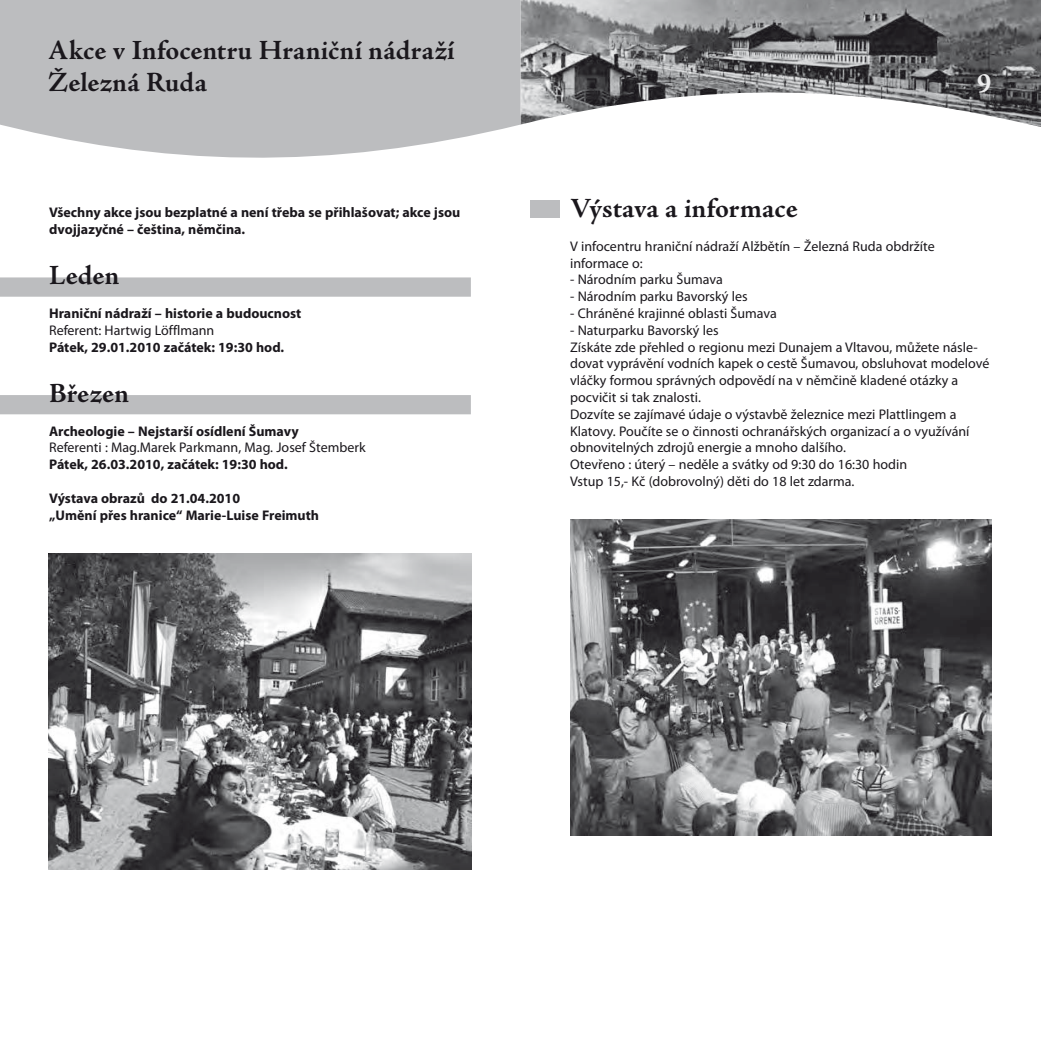
<style>
.page{position:relative;width:1041px;height:1041px;background:#fff}
.page>*{position:absolute;margin:0;border:0;box-sizing:border-box;transform-origin:0 0}
.t1{font:700 28px/31.5px "Adobe Jenson Pro";color:#1a171c}
.t2{font:700 28px "Adobe Jenson Pro";color:#ededee}
.t3{font:14px/16.8px "Myriad Pro";color:#1a171c}
.t4{font:700 14px/16.8px "Myriad Pro";color:#1a171c}
</style>
<div class="page">
<img style="left:520px;top:0;width:521px;height:127px">
<svg style="left:0;top:0;width:520px;height:158px;background:#c0c1c3"></svg>
<div style="left:0;top:277px;width:471px;height:20px;background:#bcbdbf"></div>
<div style="left:0;top:395px;width:471px;height:19px;background:#bcbdbf"></div>
<div style="left:530px;top:201px;width:30px;height:17px;background:#bcbdbf"></div>
<img style="left:49px;top:553px;width:422px;height:317px">
<img style="left:570px;top:520px;width:421px;height:315px">
<h1 class="t1" style="left:48px;top:37px;width:408px">Akce v Infocentru Hraniční nádraží<br>Železná Ruda</h1>
<p class="t4" style="left:49px;top:205px;width:413px">Všechny akce jsou bezplatné a není třeba se přihlašovat; akce jsou dvojjazyčné – čeština, němčina.</p>
<h1 class="t1" style="left:49px;top:262px;width:72px">Leden</h1>
<p class="t4" style="left:49px;top:306px;width:254px">Hraniční nádraží – historie a budoucnost</p>
<p class="t3" style="left:49px;top:323px;width:167px">Referent: Hartwig Löfflmann</p>
<p class="t4" style="left:49px;top:340px;width:237px">Pátek, 29.01.2010 začátek: 19:30 hod.</p>
<h1 class="t1" style="left:49px;top:380px;width:81px">Březen</h1>
<p class="t4" style="left:49px;top:424px;width:251px">Archeologie – Nejstarší osídlení Šumavy</p>
<p class="t3" style="left:49px;top:441px;width:318px">Referenti : Mag.Marek Parkmann, Mag. Josef Štemberk</p>
<p class="t4" style="left:49px;top:457px;width:240px">Pátek, 26.03.2010, začátek: 19:30 hod.</p>
<p class="t4" style="left:49px;top:491px;width:271px">Výstava obrazů do 21.04.2010<br>„Umění přes hranice“ Marie-Luise Freimuth</p>
<h1 class="t2" style="left:977px;top:72px;width:16px">9</h1>
<h1 class="t1" style="left:570px;top:195px;width:229px">Výstava a informace</h1>
<p class="t3" style="left:570px;top:239px;width:366px">V infocentru hraniční nádraží Alžbětín – Železná Ruda obdržíte informace o:</p>
<p class="t3" style="left:570px;top:273px;width:154px">- Národním parku Šumava</p>
<p class="t3" style="left:570px;top:289px;width:179px">- Národním parku Bavorský les</p>
<p class="t3" style="left:570px;top:306px;width:208px">- Chráněné krajinné oblasti Šumava</p>
<p class="t3" style="left:570px;top:323px;width:421px">- Naturparku Bavorský les<br>Získáte zde přehled o regionu mezi Dunajem a Vltavou, můžete násle&shy;dovat vyprávění vodních kapek o cestě Šumavou, obsluhovat modelové vláčky formou správných odpovědí na v němčině kladené otázky a pocvičit si tak znalosti.<br>Dozvíte se zajímavé údaje o výstavbě železnice mezi Plattlingem a Klatovy. Poučíte se o činnosti ochranářských organizací a o využívání obnovitelných zdrojů energie a mnoho dalšího.<br>Otevřeno : úterý – neděle a svátky od 9:30 do 16:30 hodin<br>Vstup 15,- Kč (dobrovolný) děti do 18 let zdarma.</p>
</div>
